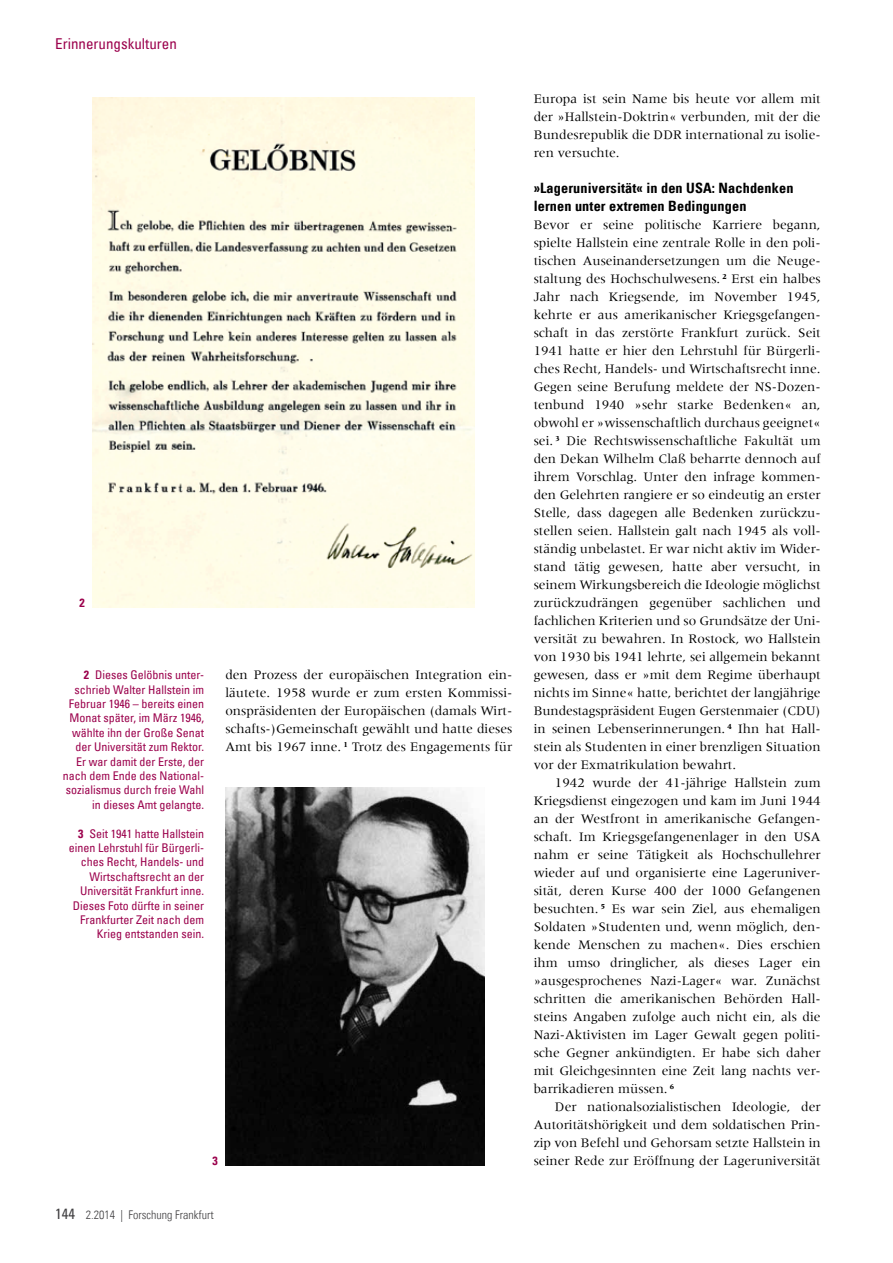
<style>
.page{position:relative;width:893px;height:1263px;background:#fff}
.page>*{position:absolute;margin:0;border:0;box-sizing:border-box;transform-origin:0 0}
.t1{font:condensed 15px "Univers Com 57";color:#9b004c}
.t2{font:14.25px/18px "Univers Com 67 Bold Cond";letter-spacing:.01em;color:#000}
.t3{font:13.5px/18px "Meridien";color:#000;text-align:justify}
.t4{font:condensed 12px/14.4px "Univers Com 57";color:#9b004c;text-align:right}
.t5{font:12px "Univers Com 47 Light Cond";color:#414042}
.t6{font:12px "Univers Com 67 Bold Cond";color:#9b004c}
.s1{font-family:"Univers Com 67 Bold Cond";font-stretch:normal}
.s2{font-family:"Univers Com 57";font-stretch:condensed;font-size:15px}
</style>
<div class="page">
<img style="left:225px;top:787px;width:260px;height:378px">
<img style="left:92px;top:97px;width:383px;height:510px">
<p class="t1" style="left:55px;top:34px;width:123px">Erinnerungskulturen</p>
<p class="t6" style="left:80px;top:595px;width:7px">2</p>
<p class="t4" style="left:63px;top:667px;width:143px"><span class="s1">2</span> Dieses Gelöbnis unter&shy;schrieb Walter Hallstein im<br>Februar 1946 – bereits einen<br>Monat später, im März 1946, wählte ihn der Große Senat der Universität zum Rektor.<br>Er war damit der Erste, der nach dem Ende des National&shy;sozialismus durch freie Wahl in dieses Amt gelangte.</p>
<p class="t4" style="left:69px;top:826px;width:137px"><span class="s1">3</span> Seit 1941 hatte Hallstein einen Lehrstuhl für Bürgerli&shy;ches Recht, Handels- und<br>Wirtschaftsrecht an der<br>Universität Frankfurt inne.<br>Dieses Foto dürfte in seiner<br>Frankfurter Zeit nach dem<br>Krieg entstanden sein.</p>
<p class="t3" style="left:225px;top:666px;width:289px">den Prozess der europäischen Integration ein&shy;läutete. 1958 wurde er zum ersten Kommissi&shy;onspräsidenten der Europäischen (damals Wirt&shy;schafts-)Gemeinschaft gewählt und hatte dieses Amt bis 1967 inne. <sup>1</sup> Trotz des Engagements für</p>
<p class="t6" style="left:213px;top:1153px;width:7px">3</p>
<p class="t5" style="left:55px;top:1208px;width:160px"><span class="s2">144</span> 2.2014 | Forschung Frankfurt</p>
<p class="t3" style="left:534px;top:90px;width:289px">Europa ist sein Name bis heute vor allem mit der »Hallstein-Doktrin« verbunden, mit der die Bundesrepublik die DDR international zu isolie&shy;ren versuchte.</p>
<p class="t2" style="left:534px;top:179px;width:261px">»Lageruniversität« in den USA: Nachdenken lernen unter extremen Bedingungen</p>
<p class="t3" style="left:534px;top:216px;width:289px">Bevor er seine politische Karriere begann, spielte Hallstein eine zentrale Rolle in den poli&shy;tischen Auseinandersetzungen um die Neuge&shy;staltung des Hochschulwesens. <sup>2</sup> Erst ein halbes Jahr nach Kriegsende, im November 1945, kehrte er aus amerikanischer Kriegsgefangen&shy;schaft in das zerstörte Frankfurt zurück. Seit 1941 hatte er hier den Lehrstuhl für Bürgerli&shy;ches Recht, Handels- und Wirtschaftsrecht inne.<br>Gegen seine Berufung meldete der NS-Dozen&shy;tenbund 1940 »sehr starke Bedenken« an, obwohl er »wissenschaftlich durchaus geeignet« sei. <sup>3</sup> Die Rechtswissenschaftliche Fakultät um den Dekan Wilhelm Claß beharrte dennoch auf ihrem Vorschlag. Unter den infrage kommen&shy;den Gelehrten rangiere er so eindeutig an erster Stelle, dass dagegen alle Bedenken zurückzu&shy;stellen seien. Hallstein galt nach 1945 als voll&shy;ständig unbelastet. Er war nicht aktiv im Wider&shy;stand tätig gewesen, hatte aber versucht, in seinem Wirkungsbereich die Ideologie möglichst zurückzudrängen gegenüber sachlichen und fachlichen Kriterien und so Grundsätze der Uni&shy;versität zu bewahren. In Rostock, wo Hallstein von 1930 bis 1941 lehrte, sei allgemein bekannt gewesen, dass er »mit dem Regime überhaupt nichts im Sinne« hatte, berichtet der langjährige Bundestagspräsident Eugen Gerstenmaier (CDU) in seinen Lebenserinnerungen. <sup>4</sup> Ihn hat Hall&shy;stein als Studenten in einer brenzligen Situation vor der Exmatrikulation bewahrt.</p>
<p class="t3" style="left:534px;top:774px;width:289px;text-align:left;text-indent:21px">1942 wurde der 41-jährige Hallstein zum Kriegsdienst eingezogen und kam im Juni 1944 an der Westfront in amerikanische Gefangen&shy;schaft. Im Kriegsgefangenenlager in den USA nahm er seine Tätigkeit als Hochschullehrer wieder auf und organisierte eine Lageruniver&shy;sität, deren Kurse 400 der 1000 Gefangenen besuchten. <sup>5</sup> Es war sein Ziel, aus ehemaligen Soldaten »Studenten und, wenn möglich, den&shy;kende Menschen zu machen«. Dies erschien ihm umso dringlicher, als dieses Lager ein »ausgesprochenes Nazi-Lager« war. Zunächst schritten die amerikanischen Behörden Hall&shy;steins Angaben zufolge auch nicht ein, als die Nazi-Aktivisten im Lager Gewalt gegen politi&shy;sche Gegner ankündigten. Er habe sich daher mit Gleichgesinnten eine Zeit lang nachts ver&shy;barrikadieren müssen. <sup>6</sup></p>
<p class="t3" style="left:534px;top:1098px;width:289px;text-indent:21px">Der nationalsozialistischen Ideologie, der Autoritätshörigkeit und dem soldatischen Prin&shy;zip von Befehl und Gehorsam setzte Hallstein in seiner Rede zur Eröffnung der Lageruniversität</p>
</div>
